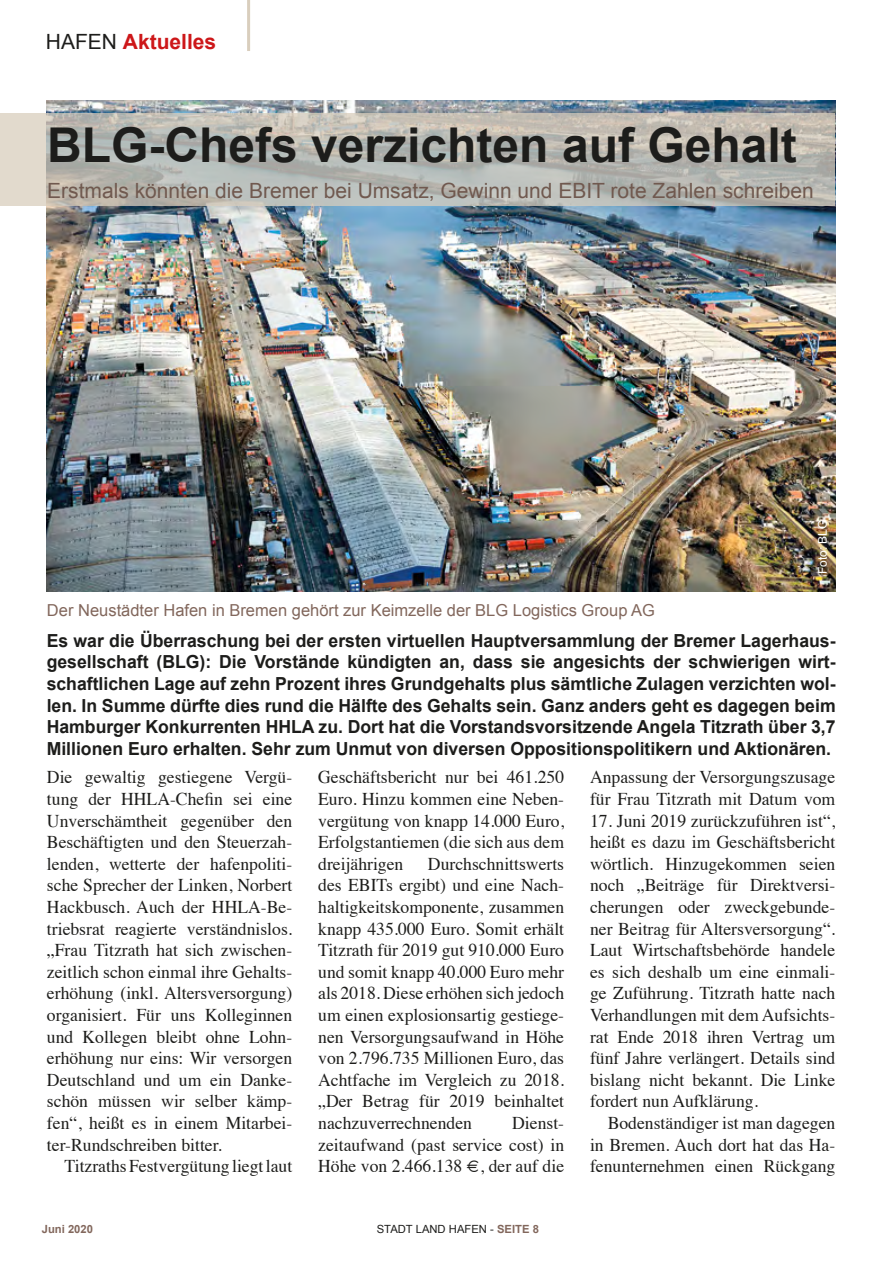
<style>
.page{position:relative;width:893px;height:1263px;background:#fff}
.page>*{position:absolute;margin:0;border:0;box-sizing:border-box;transform-origin:0 0}
.t1{font:700 48px "Arial";color:#1d1d1b}
.t2{font:21px "Arial";color:#70594f}
.t3{font:700 21px "Arial";color:#cd1719}
.t4{font:18px/21.6px "Times";color:#1d1d1b;text-align:justify}
.t5{font:700 18px/21.6px "Arial";color:#1d1d1b;text-align:justify}
.t6{font:16.5px "Arial";color:#82675c}
.t7{font:12px "Arial";color:#fff}
.t8{font:11.25px "Arial";color:#1d1d1b}
.t9{font:700 11.25px "Arial";color:#82675c}
.s1{font-weight:400;color:#1d1d1b}
.s2{font-weight:700;color:#82675c}
</style>
<div class="page">
<hr style="left:247px;top:0;width:3px;height:51px;background:#d9cebd">
<img style="left:47px;top:100px;width:788px;height:491px">
<svg style="left:0;top:114px;width:835px;height:92px;background:#bbbbb4"></svg>
<p class="t3" style="left:46px;top:27px;width:172px"><span class="s1">HAFEN</span> Aktuelles</p>
<h1 class="t1" style="left:47px;top:113px;width:751px">BLG-Chefs verzichten auf Gehalt</h1>
<p class="t2" style="left:47px;top:177px;width:768px">Erstmals könnten die Bremer bei Umsatz, Gewinn und EBIT rote Zahlen schreiben</p>
<p class="t6" style="left:47px;top:599px;width:610px">Der Neustädter Hafen in Bremen gehört zur Keimzelle der BLG Logistics Group AG</p>
<p class="t7" style="left:815px;top:574px;width:56px;rotate:-90deg">Foto: BLG</p>
<p class="t5" style="left:47px;top:630px;width:790px">Es war die Überraschung bei der ersten virtuellen Hauptversammlung der Bremer Lagerhaus&shy;gesellschaft (BLG): Die Vorstände kündigten an, dass sie angesichts der schwierigen wirt&shy;schaftlichen Lage auf zehn Prozent ihres Grundgehalts plus sämtliche Zulagen verzichten wol&shy;len. In Summe dürfte dies rund die Hälfte des Gehalts sein. Ganz anders geht es dagegen beim Hamburger Konkurrenten HHLA zu. Dort hat die Vorstandsvorsitzende Angela Titzrath über 3,7<br>Millionen Euro erhalten. Sehr zum Unmut von diversen Oppositionspolitikern und Aktionären.</p>
<p class="t4" style="left:47px;top:765px;width:247px">Die gewaltig gestiegene Vergü&shy;tung der HHLA-Chefin sei eine Unverschämtheit gegenüber den Beschäftigten und den Steuerzah&shy;lenden, wetterte der hafenpoliti&shy;sche Sprecher der Linken, Norbert Hackbusch. Auch der HHLA-Be&shy;triebsrat reagierte verständnislos. „Frau Titzrath hat sich zwischen&shy;zeitlich schon einmal ihre Gehalts&shy;erhöhung (inkl. Altersversorgung) organisiert. Für uns Kolleginnen und Kollegen bleibt ohne Lohn&shy;erhöhung nur eins: Wir versorgen Deutschland und um ein Danke&shy;schön müssen wir selber kämp&shy;fen“, heißt es in einem Mitarbei&shy;ter-Rundschreiben bitter.</p>
<p class="t4" style="left:65px;top:1154px;width:229px">Titzraths Festvergütung liegt laut</p>
<p class="t4" style="left:318px;top:765px;width:247px">Geschäftsbericht nur bei 461.250<br>Euro. Hinzu kommen eine Neben&shy;vergütung von knapp 14.000 Euro, Erfolgstantiemen (die sich aus dem dreijährigen</p>
<p class="t4" style="left:590px;top:765px;width:247px">Anpassung der Versorgungszusage für Frau Titzrath mit Datum vom</p>
<p class="t4" style="left:590px;top:808px;width:247px">17. Juni 2019 zurückzuführen ist“, heißt es dazu im Geschäftsbericht wörtlich. Hinzugekommen seien noch „Beiträge für Direktversi&shy;cherungen oder zweckgebunde&shy;ner Beitrag für Altersversorgung“.<br>Laut Wirtschaftsbehörde handele es sich deshalb um eine einmali&shy;ge Zuführung. Titzrath hatte nach Verhandlungen mit dem Aufsichts&shy;rat Ende 2018 ihren Vertrag um fünf Jahre verlängert. Details sind bislang nicht bekannt. Die Linke fordert nun Aufklärung.</p>
<p class="t4" style="left:590px;top:1111px;width:247px;text-indent:18px">Bodenständiger ist man dagegen in Bremen. Auch dort hat das Ha&shy;fenunternehmen einen Rückgang</p>
<p class="t4" style="left:318px;top:851px;width:247px;text-indent:110px">Durchschnittswerts des EBITs ergibt) und eine Nach&shy;haltigkeitskomponente, zusammen knapp 435.000 Euro. Somit erhält Titzrath für 2019 gut 910.000 Euro und somit knapp 40.000 Euro mehr als 2018. Diese erhöhen sich jedoch um einen explosionsartig gestiege&shy;nen Versorgungsaufwand in Höhe von 2.796.735 Millionen Euro, das Achtfache im Vergleich zu 2018. „Der Betrag für 2019 beinhaltet nachzuverrechnenden</p>
<p class="t4" style="left:318px;top:1111px;width:247px;text-indent:194px">Dienst&shy;zeitaufwand (past service cost) in Höhe von 2.466.138 €, der auf die</p>
<p class="t9" style="left:42px;top:1222px;width:53px">Juni 2020</p>
<p class="t8" style="left:377px;top:1221px;width:164px">STADT LAND HAFEN - <span class="s2">SEITE 8</span></p>
</div>
